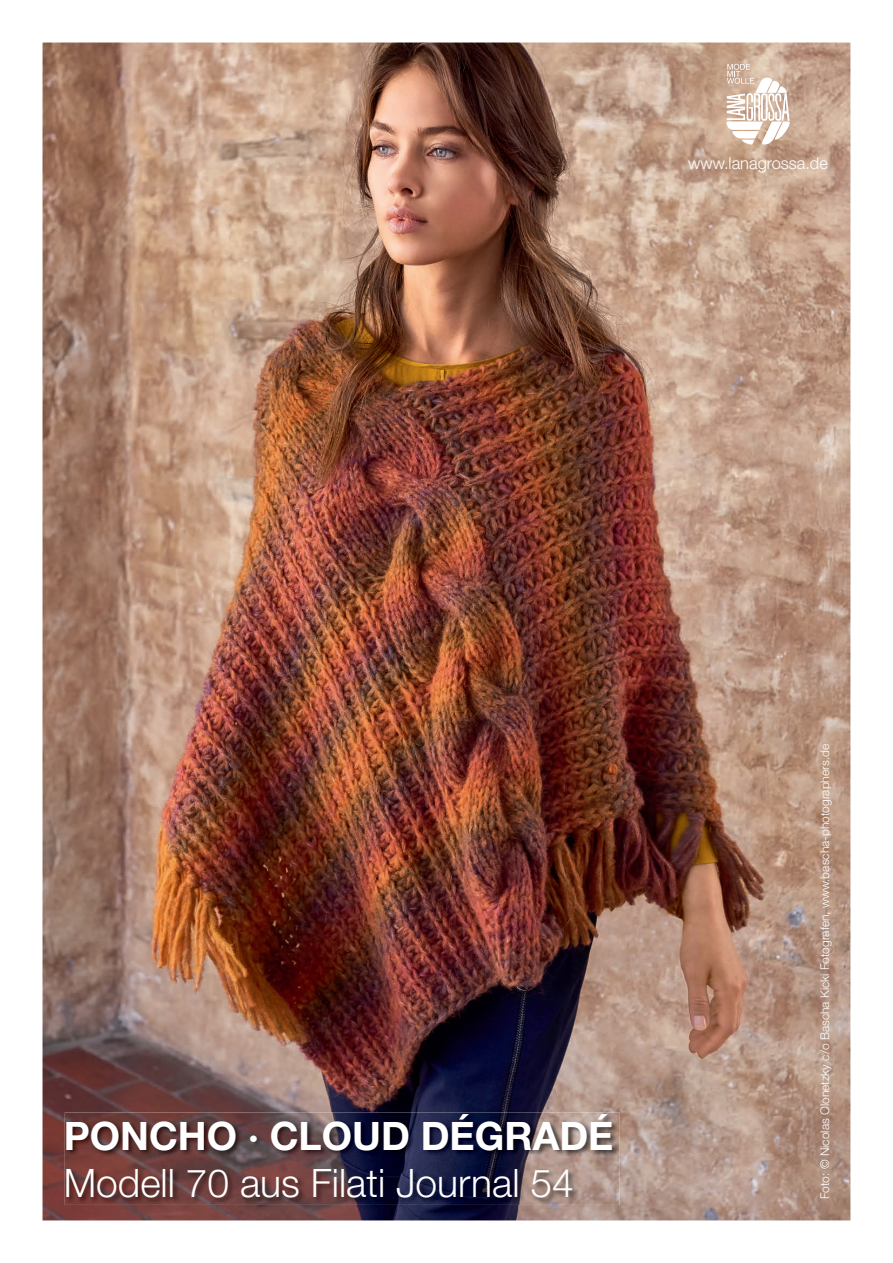
<style>
.page{position:relative;width:893px;height:1263px;background:#fff}
.page>*{position:absolute;margin:0;border:0;box-sizing:border-box;transform-origin:0 0}
.t1{font:300 39px "Helvetica Neue LT";color:#fff}
.t2{font:700 39px "Helvetica Neue LT";color:#fff}
.t3{font:300 16.5px "Helvetica Neue LT";color:#fff}
.t4{font:300 12px "Helvetica Neue LT";color:#fff}
</style>
<div class="page">
<img style="left:43px;top:43px;width:807px;height:1177px">
<svg style="left:726px;top:64px;width:65px;height:81px"></svg>
<img style="left:65px;top:1112px;width:555px;height:93px">
<h2 class="t3" style="left:688px;top:153px;width:141px">www.lanagrossa.de</h2>
<h1 class="t2" style="left:64px;top:1112px;width:551px">PONCHO · CLOUD DÉGRADÉ</h1>
<h1 class="t1" style="left:64px;top:1159px;width:512px">Modell 70 aus Filati Journal 54</h1>
<p class="t4" style="left:818px;top:1199px;width:457px;rotate:-90deg">Foto: © Nicolas Olonetzky c/o Bascha Kicki Fotografen, www.bascha-photographers.de</p>
</div>
